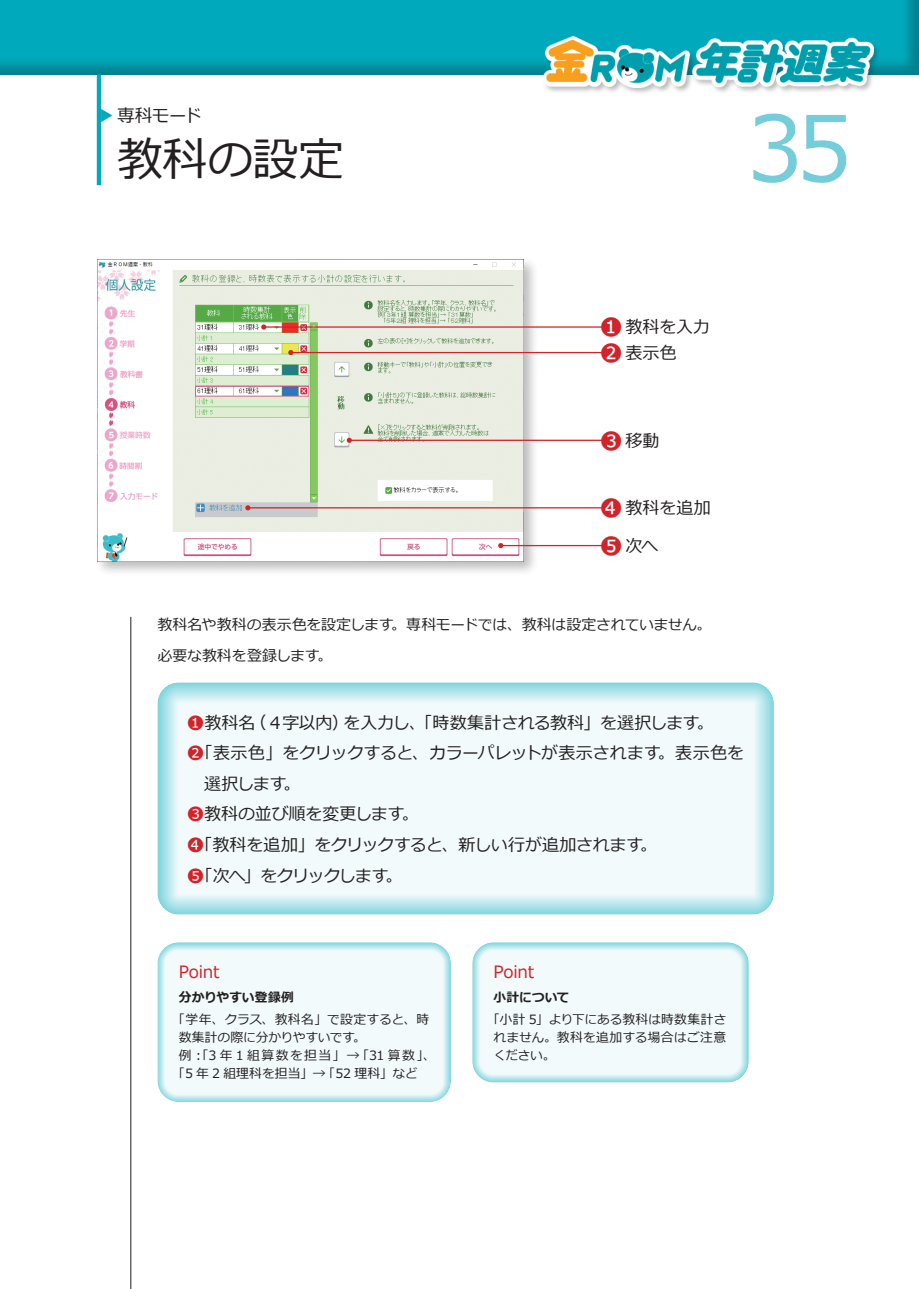
<style>
.page{position:relative;width:919px;height:1289px;background:#fff}
.page>*{position:absolute;margin:0;border:0;box-sizing:border-box;transform-origin:0 0}
.t1{font:90.3px "Meiryo UI";color:#74cdd9}
.t2{font:45.75px "Meiryo";letter-spacing:-.01em;color:#231f20}
.t3{font:17.7px "Meiryo";letter-spacing:-.03em;color:#231f20}
.t4{font:16.95px "Meiryo";letter-spacing:-.02em;color:#231f20}
.t5{font:16.95px "Meiryo";letter-spacing:-.08em;color:#231f20}
.t6{font:16.95px "Meiryo";letter-spacing:-.01em;color:#d1232a}
.t7{font:14.85px/30.6px "Meiryo";letter-spacing:-.02em;color:#231f20}
.t8{font:12.75px/18.1px "Meiryo";letter-spacing:.01em;color:#231f20;text-align:justify}
.t9{font:12.75px "Meiryo";letter-spacing:.115em;color:#231f20}
.t10{font:700 12.75px "Meiryo";color:#231f20}
.t11{font:12.75px "Meiryo";letter-spacing:-.015em;color:#231f20}
.s1{color:#00aabc}
.s2{font-size:22.35px;color:#d1232a}
.s3{color:#d1232a}
</style>
<div class="page">
<div style="left:0;top:0;width:918px;height:77px;background:#231f20;opacity:.28"></div>
<hr style="left:97px;top:77px;width:4px;height:106px;background:#00aabc">
<div style="left:542px;top:35px;width:339px;height:60px;background:#231f20;opacity:.3"></div>
<img style="left:543px;top:37px;width:330px;height:50px">
<div style="left:94px;top:256px;width:444px;height:320px;background:#231f20;opacity:.3"></div>
<img style="left:98px;top:259px;width:425px;height:302px">
<hr style="left:130px;top:617px;width:1px;height:671px;background:#231f20">
<div style="left:144px;top:672px;width:644px;height:245px;background:#fff;opacity:.95"></div>
<div style="left:463px;top:933px;width:294px;height:151px;background:#fff;opacity:.95"></div>
<div style="left:149px;top:933px;width:311px;height:171px;background:#fff;opacity:.95"></div>
<hr style="left:264px;top:326px;width:338px;height:2px;background:#d1232a">
<svg style="left:261px;top:324px;width:5px;height:5px"></svg>
<hr style="left:248px;top:507px;width:354px;height:1px;background:#d1232a">
<svg style="left:245px;top:505px;width:5px;height:5px"></svg>
<hr style="left:291px;top:352px;width:311px;height:1px;background:#d1232a">
<svg style="left:288px;top:350px;width:5px;height:5px"></svg>
<hr style="left:349px;top:439px;width:253px;height:2px;background:#d1232a">
<svg style="left:347px;top:438px;width:5px;height:5px"></svg>
<hr style="left:500px;top:545px;width:102px;height:1px;background:#d1232a">
<svg style="left:498px;top:543px;width:5px;height:5px"></svg>
<p class="t3" style="left:97px;top:103px;width:107px"><span class="s1">▶</span> 専科モード</p>
<h2 class="t2" style="left:117px;top:128px;width:228px">教科の設定</h2>
<h1 class="t1" style="left:746px;top:86px;width:107px">35</h1>
<p class="t4" style="left:600px;top:315px;width:111px"><span class="s2">❶</span> 教科を入力</p>
<p class="t4" style="left:600px;top:341px;width:78px"><span class="s2">❷</span>表示色</p>
<p class="t4" style="left:600px;top:429px;width:61px"><span class="s2">❸</span>移動</p>
<p class="t4" style="left:600px;top:496px;width:112px"><span class="s2">❹</span> 教科を追加</p>
<p class="t4" style="left:600px;top:534px;width:59px"><span class="s2">❺</span>次へ</p>
<p class="t7" style="left:157px;top:610px;width:555px">教科名や教科の表示色を設定します。専科モードでは、教科は設定されていません。必要な教科を登録します。</p>
<p class="t4" style="left:187px;top:710px;width:528px"><span class="s3">❶</span>教科名（４字以内）を入力し、「時数集計される教科」を選択します。</p>
<p class="t4" style="left:187px;top:741px;width:558px"><span class="s3">❷</span>「表示色」をクリックすると、カラーパレットが表示されます。表示色を</p>
<p class="t4" style="left:204px;top:771px;width:98px">選択します。</p>
<p class="t4" style="left:187px;top:802px;width:233px"><span class="s3">❸</span>教科の並び順を変更します。</p>
<p class="t4" style="left:187px;top:833px;width:471px"><span class="s3">❹</span>「教科を追加」をクリックすると、新しい行が追加されます。</p>
<p class="t5" style="left:187px;top:863px;width:217px"><span class="s3">❺</span>「次へ」をクリックします。</p>
<p class="t6" style="left:179px;top:960px;width:42px">Point</p>
<p class="t10" style="left:179px;top:988px;width:117px">分かりやすい登録例</p>
<p class="t8" style="left:172px;top:1010px;width:258px">「学年、クラス、教科名」で設定すると、時</p>
<p class="t11" style="left:179px;top:1028px;width:189px">数集計の際に分かりやすいです。</p>
<p class="t9" style="left:179px;top:1046px;width:258px">例：「3 年 1 組算数を担当」→「31 算数」、</p>
<p class="t8" style="left:172px;top:1064px;width:247px">「5 年 2 組理科を担当」→「52 理科」など</p>
<p class="t6" style="left:493px;top:960px;width:42px">Point</p>
<p class="t10" style="left:493px;top:988px;width:78px">小計について</p>
<p class="t8" style="left:493px;top:1010px;width:234px;text-indent:-6px">「小計 5」より下にある教科は時数集計されません。教科を追加する場合はご注意ください。</p>
</div>
